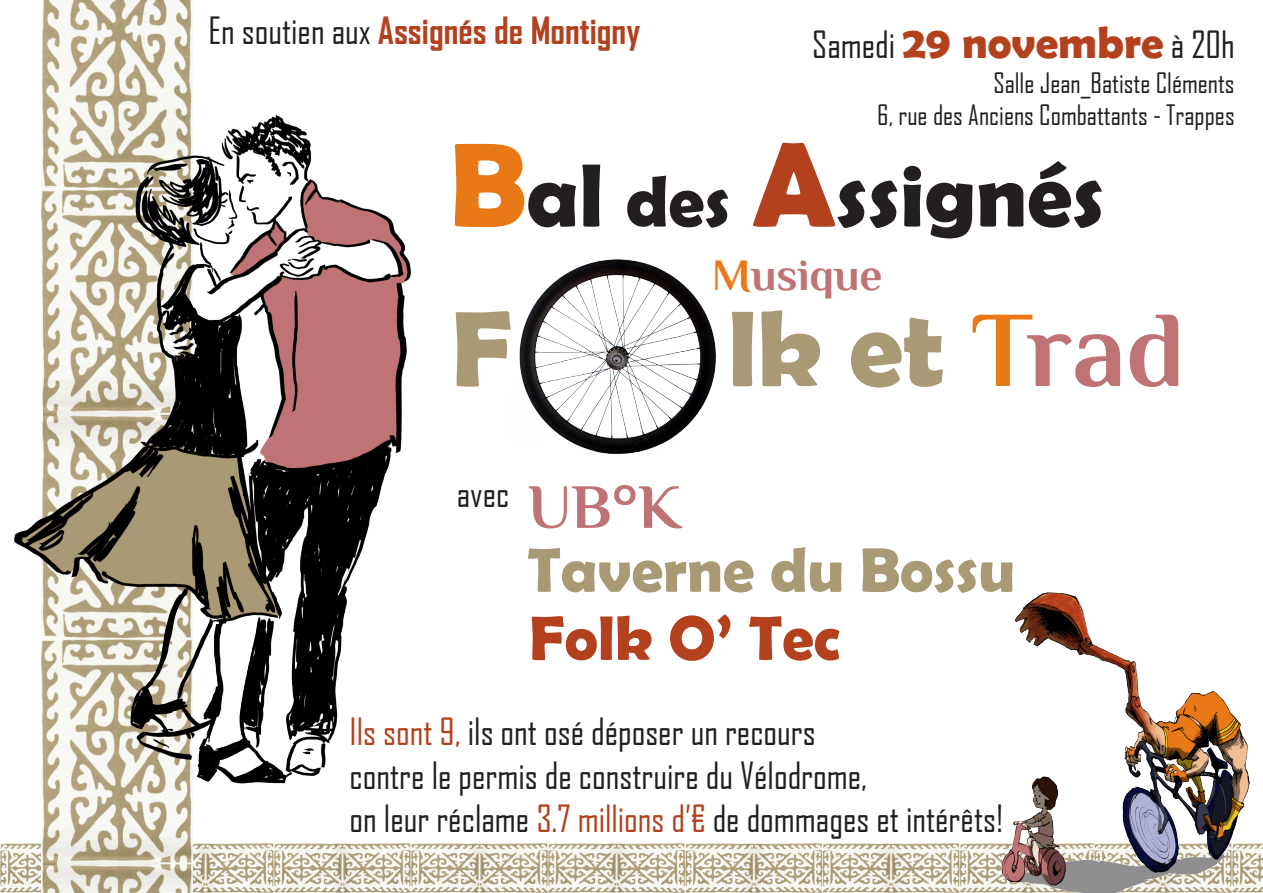
<style>
.page{position:relative;width:1263px;height:893px;background:#fff}
.page>*{position:absolute;margin:0;border:0;box-sizing:border-box;transform-origin:0 0}
.t1{font:700 108px "Berlin Sans FB Demi";color:#a99975}
.t2{font:700 90px "Berlin Sans FB Demi";color:#231f20}
.t3{font:700 63px "Berlin Sans FB Demi";color:#a99975}
.t4{font:700 63px "Berlin Sans FB Demi";color:#b3411d}
.t5{font:700 63px "Philosopher";color:#bf7375}
.t6{font:700 45px "Philosopher";color:#bf7375}
.t7{font:36px "Agency FB";color:#231f20}
.t8{font:700 36px "Agency FB";color:#b3411d}
.t9{font:27px "Agency FB";color:#231f20}
.s1{font-weight:400;color:#231f20}
.s2{font-family:"Berlin Sans FB Demi";font-weight:700;font-size:45px;color:#b3411d}
.s3{font-size:120px;color:#e97917}
.s4{font-size:72px}
.s5{font-size:120px;color:#b3411d}
.s6{color:#e97917}
.s7{font-family:"Philosopher";color:#e97917}
.s8{font-family:"Philosopher";color:#bf7375}
.s9{color:#b3411d}
</style>
<div class="page">
<img style="left:0;top:843px;width:964px;height:50px">
<img style="left:41px;top:0;width:152px;height:893px">
<img style="left:519px;top:259px;width:197px;height:195px">
<img style="left:14px;top:103px;width:397px;height:691px">
<img style="left:964px;top:592px;width:299px;height:301px">
<p class="t8" style="left:208px;top:8px;width:433px"><span class="s1">En soutien aux</span> Assignés de Montigny</p>
<p class="t7" style="left:812px;top:23px;width:424px">Samedi <span class="s2">29 novembre</span> à 20h</p>
<p class="t9" style="left:993px;top:66px;width:243px">Salle Jean_Batiste Cléments</p>
<p class="t9" style="left:877px;top:98px;width:359px">6, rue des Anciens Combattants - Trappes</p>
<p class="t2" style="left:450px;top:143px;width:656px"><span class="s3">B</span>al <span class="s4">des</span> <span class="s5">A</span>ssignés</p>
<p class="t6" style="left:712px;top:251px;width:172px"><span class="s6">M</span>usique</p>
<p class="t1" style="left:451px;top:286px;width:62px">F</p>
<p class="t1" style="left:728px;top:286px;width:458px">lk et <span class="s7">T</span><span class="s8">rad</span></p>
<p class="t7" style="left:457px;top:471px;width:54px">avec</p>
<p class="t5" style="left:527px;top:473px;width:156px">UB°K</p>
<p class="t3" style="left:527px;top:533px;width:489px">Taverne du Bossu</p>
<p class="t4" style="left:529px;top:601px;width:312px">Folk O’ Tec</p>
<p class="t7" style="left:350px;top:710px;width:468px"><span class="s9">Ils sont 9,</span> ils ont osé déposer un recours</p>
<p class="t7" style="left:350px;top:753px;width:519px">contre le permis de construire du Vélodrome,</p>
<p class="t7" style="left:350px;top:796px;width:655px">on leur réclame <span class="s9">3.7 millions d’€</span> de dommages et intérêts!</p>
</div>
